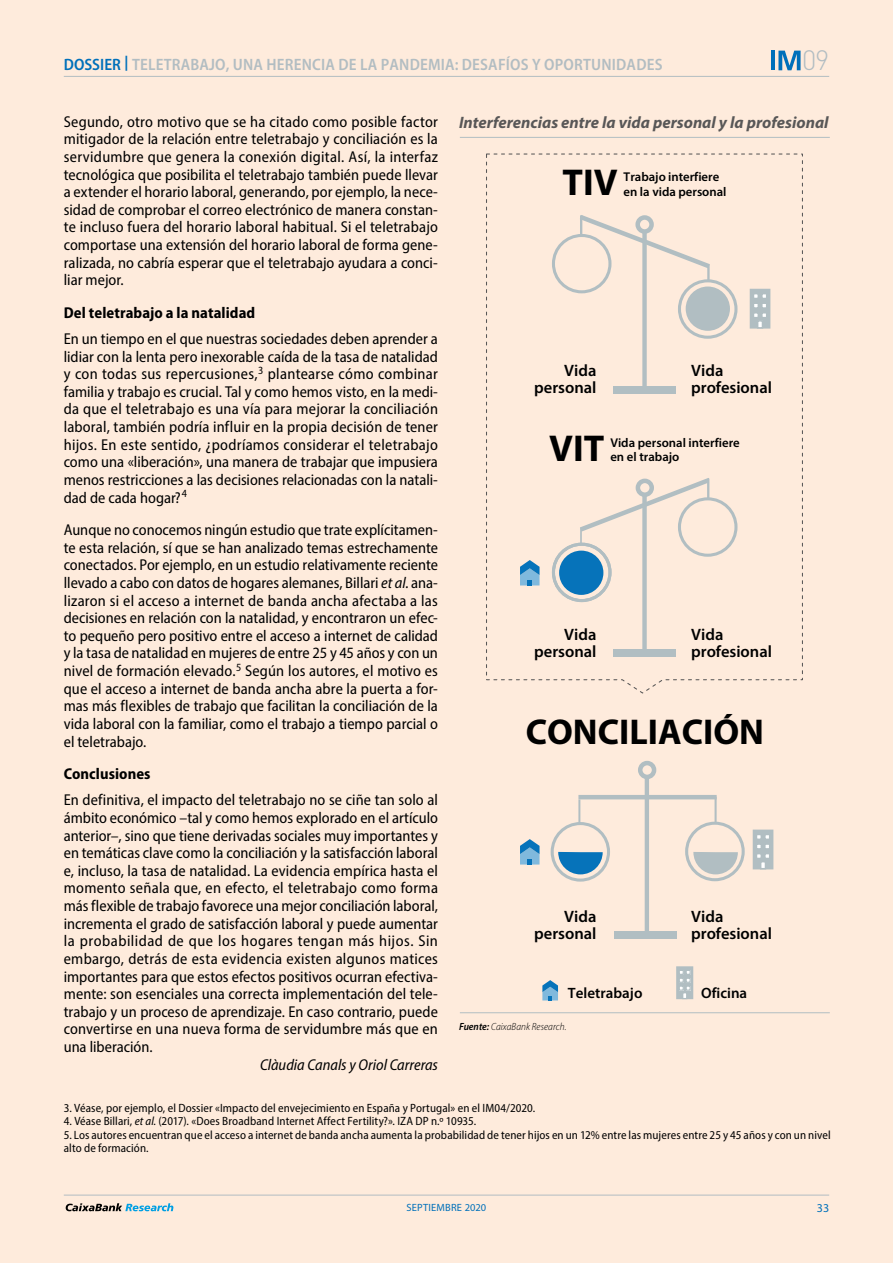
<style>
.page{position:relative;width:893px;height:1263px;background:#fff}
.page>*{position:absolute;margin:0;border:0;box-sizing:border-box;transform-origin:0 0}
.t1{font:700 37.5px "Myriad Pro";color:#000}
.t2{font:700 36px "Myriad Pro";color:#000}
.t3{font:300 27.6px "DIN Pro";color:#b2bdc2}
.t4{font:600 16.5px/17.2px "Myriad Pro";color:#000;text-align:right}
.t5{font:600 semi-condensed 16.5px "Myriad Pro";letter-spacing:.01em;color:#b2bdc2}
.t6{font:italic 700 16.5px "Myriad Pro";color:#585757}
.t7{font:semi-condensed 15.75px/17.7px "Myriad Pro";color:#000;text-align:justify}
.t8{font:700 semi-condensed 15.75px "Myriad Pro";letter-spacing:.005em;color:#000}
.t9{font:italic semi-condensed 15.75px "Myriad Pro";color:#000}
.t10{font:600 15px "Myriad Pro";color:#000}
.t11{font:600 12.75px/14.9px "Myriad Pro";color:#000}
.t12{font:semi-condensed 12px/13.5px "Myriad Pro";letter-spacing:.01em;color:#000}
.t13{font:12px "Myriad Pro";color:#0070ba}
.t14{font:italic 300 semi-condensed 10.5px "Myriad Pro";letter-spacing:.005em;color:#000}
.t15{font:10.5px "Myriad Pro";letter-spacing:.02em;color:#0070ba}
.s1{color:#0070ba}
.s2{font-style:italic}
.s3{font-weight:600}
</style>
<div class="page">
<div style="left:1px;top:0;width:892px;height:1263px;background:#feebdc"></div>
<hr style="left:64px;top:76px;width:765px;height:1px;background:#b2bdc2">
<hr style="left:64px;top:1195px;width:765px;height:1px;background:#b2bdc2">
<svg style="left:66px;top:1203px;width:107px;height:8px"></svg>
<svg style="left:778px;top:51px;width:23px;height:19px"></svg>
<hr style="left:771px;top:51px;width:4px;height:19px;background:#0070ba">
<svg style="left:486px;top:153px;width:317px;height:541px"></svg>
<div style="left:678px;top:279px;width:59px;height:60px;border:3px solid #b1bec2;border-radius:50%"></div>
<div style="left:642px;top:231px;width:5px;height:160px;background:#b1bec2"></div>
<div style="left:613px;top:386px;width:62px;height:7px;background:#b1bec2"></div>
<svg style="left:575px;top:211px;width:140px;height:61px"></svg>
<hr style="left:580px;top:215px;width:2px;height:21px;background:#b1bec2">
<hr style="left:707px;top:264px;width:3px;height:16px;background:#b1bec2">
<div style="left:552px;top:234px;width:59px;height:59px;border:3px solid #b1bec2;border-radius:50%"></div>
<div style="left:686px;top:286px;width:44px;height:45px;background:#b1bec2;border-radius:50%"></div>
<div style="left:642px;top:493px;width:5px;height:162px;background:#b1bec2"></div>
<div style="left:613px;top:649px;width:62px;height:7px;background:#b1bec2"></div>
<svg style="left:575px;top:474px;width:139px;height:70px"></svg>
<div style="left:552px;top:543px;width:59px;height:59px;border:3px solid #b1bec2;border-radius:50%"></div>
<div style="left:678px;top:497px;width:59px;height:60px;border:3px solid #b1bec2;border-radius:50%"></div>
<div style="left:559px;top:551px;width:44px;height:44px;background:#0673ba;border-radius:50%"></div>
<svg style="left:520px;top:560px;width:20px;height:25px"></svg>
<div style="left:750px;top:289px;width:20px;height:39px;background:#b1bec2"></div>
<div style="left:757px;top:320px;width:6px;height:9px;border:2px solid #b1bec2"></div>
<svg style="left:754px;top:294px;width:12px;height:34px"></svg>
<div style="left:753px;top:830px;width:20px;height:39px;background:#b1bec2"></div>
<svg style="left:757px;top:835px;width:12px;height:33px"></svg>
<svg style="left:520px;top:839px;width:20px;height:25px"></svg>
<svg style="left:542px;top:980px;width:16px;height:20px"></svg>
<div style="left:677px;top:967px;width:16px;height:31px;background:#b1bec2"></div>
<div style="left:676px;top:966px;width:17px;height:33px;border:1px solid #b1bec2"></div>
<svg style="left:679px;top:970px;width:12px;height:29px"></svg>
<hr style="left:460px;top:137px;width:370px;height:1px;background:#b1bec2">
<hr style="left:460px;top:1012px;width:370px;height:1px;background:#b1bec2">
<hr style="left:645px;top:777px;width:4px;height:160px;background:#b1bec2">
<div style="left:614px;top:932px;width:63px;height:7px;background:#b1bec2"></div>
<div style="left:638px;top:761px;width:18px;height:18px;border:4px solid #b1bec2;border-radius:50%"></div>
<hr style="left:578px;top:795px;width:139px;height:4px;background:#b1bec2">
<hr style="left:714px;top:797px;width:3px;height:26px;background:#b1bec2">
<div style="left:685px;top:822px;width:60px;height:59px;border:3px solid #b1bec2;border-radius:50%"></div>
<hr style="left:578px;top:799px;width:2px;height:24px;background:#b1bec2">
<div style="left:551px;top:822px;width:59px;height:60px;border:3px solid #b1bec2;border-radius:50%"></div>
<svg style="left:558px;top:852px;width:45px;height:22px"></svg>
<svg style="left:693px;top:852px;width:45px;height:22px"></svg>
<p class="t5" style="left:64px;top:54px;width:600px"><span class="s1">DOSSIER</span> <sup>|</sup> TELETRABAJO, UNA HERENCIA DE LA PANDEMIA: DESAFÍOS Y OPORTUNIDADES</p>
<h3 class="t3" style="left:802px;top:39px;width:29px">09</h3>
<p class="t7" style="left:64px;top:112px;width:376px">Segundo, otro motivo que se ha citado como posible factor mitigador de la relación entre teletrabajo y conciliación es la servidumbre que genera la conexión digital. Así, la interfaz tecnológica que posibilita el teletrabajo también puede llevar a extender el horario laboral, generando, por ejemplo, la nece&shy;sidad de comprobar el correo electrónico de manera constan&shy;te incluso fuera del horario laboral habitual. Si el teletrabajo comportase una extensión del horario laboral de forma gene&shy;ralizada, no cabría esperar que el teletrabajo ayudara a conci&shy;liar mejor.</p>
<p class="t8" style="left:64px;top:304px;width:193px">Del teletrabajo a la natalidad</p>
<p class="t7" style="left:64px;top:330px;width:376px">En un tiempo en el que nuestras sociedades deben aprender a lidiar con la lenta pero inexorable caída de la tasa de natalidad y con todas sus repercusiones,<sup>3</sup> plantearse cómo combinar familia y trabajo es crucial. Tal y como hemos visto, en la medi&shy;da que el teletrabajo es una vía para mejorar la conciliación laboral, también podría influir en la propia decisión de tener hijos. En este sentido, ¿podríamos considerar el teletrabajo como una «liberación», una manera de trabajar que impusiera menos restricciones a las decisiones relacionadas con la natali&shy;dad de cada hogar?<sup>4</sup></p>
<p class="t7" style="left:64px;top:521px;width:376px">Aunque no conocemos ningún estudio que trate explícitamen&shy;te esta relación, sí que se han analizado temas estrechamente conectados. Por ejemplo, en un estudio relativamente reciente llevado a cabo con datos de hogares alemanes, Billari <span class="s2">et al.</span> ana&shy;lizaron si el acceso a internet de banda ancha afectaba a las decisiones en relación con la natalidad, y encontraron un efec&shy;to pequeño pero positivo entre el acceso a internet de calidad y la tasa de natalidad en mujeres de entre 25 y 45 años y con un nivel de formación elevado.<sup>5</sup> Según los autores, el motivo es que el acceso a internet de banda ancha abre la puerta a for&shy;mas más flexibles de trabajo que facilitan la conciliación de la vida laboral con la familiar, como el trabajo a tiempo parcial o el teletrabajo.</p>
<p class="t8" style="left:64px;top:765px;width:88px">Conclusiones</p>
<p class="t7" style="left:64px;top:791px;width:376px">En definitiva, el impacto del teletrabajo no se ciñe tan solo al ámbito económico –tal y como hemos explorado en el artículo anterior–, sino que tiene derivadas sociales muy importantes y en temáticas clave como la conciliación y la satisfacción laboral e, incluso, la tasa de natalidad. La evidencia empírica hasta el momento señala que, en efecto, el teletrabajo como forma más flexible de trabajo favorece una mejor conciliación laboral, incrementa el grado de satisfacción laboral y puede aumentar la probabilidad de que los hogares tengan más hijos. Sin embargo, detrás de esta evidencia existen algunos matices importantes para que estos efectos positivos ocurran efectiva&shy;mente: son esenciales una correcta implementación del tele&shy;trabajo y un proceso de aprendizaje. En caso contrario, puede convertirse en una nueva forma de servidumbre más que en una liberación.</p>
<p class="t9" style="left:260px;top:1055px;width:179px">Clàudia Canals y Oriol Carreras</p>
<p class="t6" style="left:459px;top:112px;width:371px">Interferencias entre la vida personal y la profesional</p>
<h1 class="t1" style="left:562px;top:158px;width:57px">TIV</h1>
<p class="t11" style="left:624px;top:169px;width:104px">Trabajo interfiere en la vida personal</p>
<p class="t4" style="left:534px;top:361px;width:64px">Vida personal</p>
<p class="t4" style="left:691px;top:361px;width:82px;text-align:left">Vida profesional</p>
<h1 class="t1" style="left:549px;top:424px;width:57px">VIT</h1>
<p class="t11" style="left:610px;top:434px;width:131px">Vida personal interfiere en el trabajo</p>
<p class="t4" style="left:534px;top:625px;width:64px">Vida personal</p>
<p class="t4" style="left:691px;top:625px;width:82px;text-align:left">Vida profesional</p>
<h2 class="t2" style="left:526px;top:709px;width:240px">CONCILIACIÓN</h2>
<p class="t4" style="left:534px;top:907px;width:64px">Vida personal</p>
<p class="t4" style="left:691px;top:907px;width:82px;text-align:left">Vida profesional</p>
<p class="t10" style="left:568px;top:983px;width:76px">Teletrabajo</p>
<p class="t10" style="left:701px;top:983px;width:48px">Oficina</p>
<p class="t14" style="left:459px;top:1021px;width:109px"><span class="s3">Fuente:</span> CaixaBank Research.</p>
<p class="t12" style="left:64px;top:1101px;width:473px">3. Véase, por ejemplo, el Dossier «Impacto del envejecimiento en España y Portugal» en el IM04/2020.</p>
<p class="t12" style="left:64px;top:1114px;width:414px">4. Véase Billari, <span class="s2">et al.</span> (2017). «Does Broadband Internet Affect Fertility?». IZA DP n.º 10935.</p>
<p class="t12" style="left:64px;top:1128px;width:768px">5. Los autores encuentran que el acceso a internet de banda ancha aumenta la probabilidad de tener hijos en un 12% entre las mujeres entre 25 y 45 años y con un nivel alto de formación.</p>
<p class="t15" style="left:406px;top:1201px;width:81px">SEPTIEMBRE 2020</p>
<p class="t13" style="left:817px;top:1201px;width:14px">33</p>
</div>
